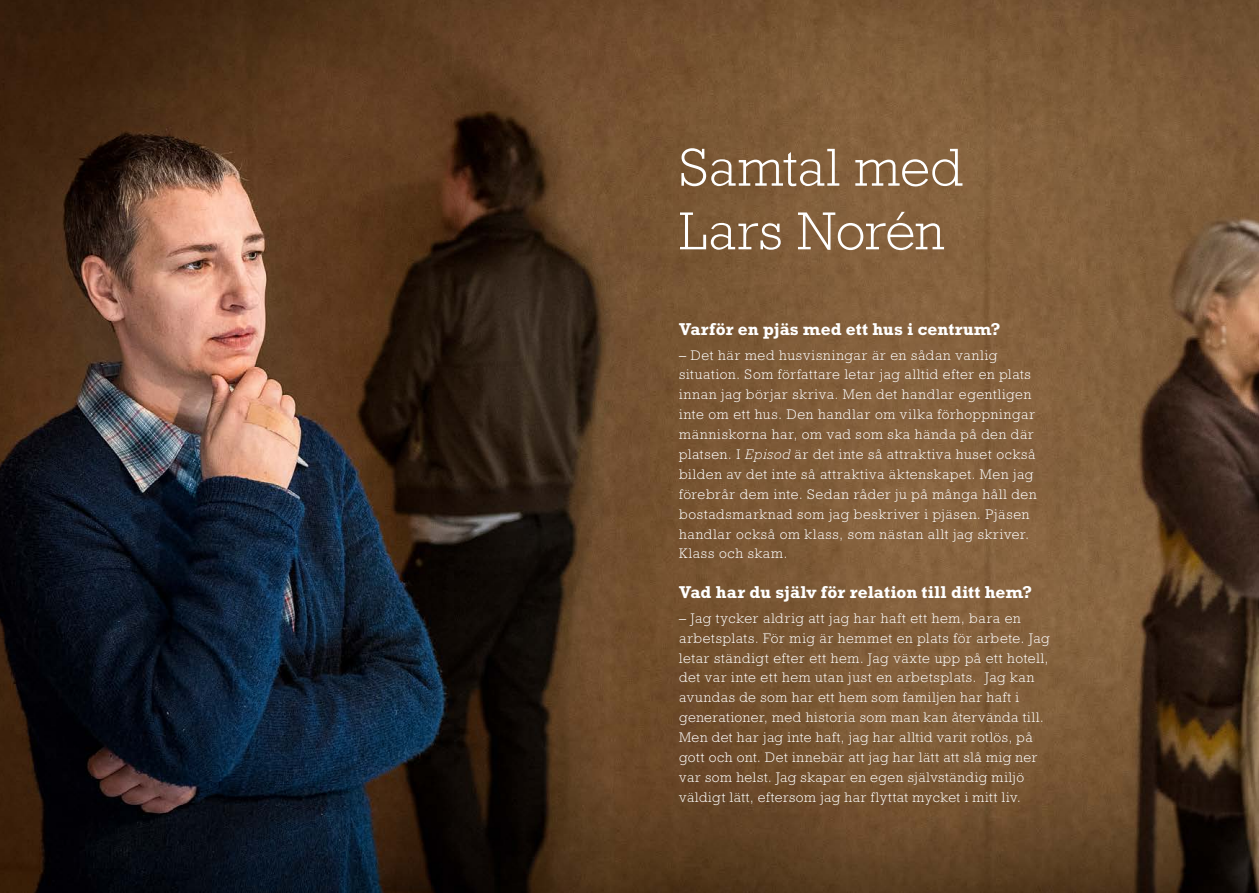
<style>
.page{position:relative;width:1259px;height:893px;background:#fff}
.page>*{position:absolute;margin:0;border:0;box-sizing:border-box;transform-origin:0 0}
.t1{font:300 54.3px/63.6px "Rockwell Std";letter-spacing:-.005em;color:#fff}
.t2{font:700 17.4px "Rockwell Std";letter-spacing:.005em;color:#fff}
.t3{font:300 14.1px/20px "Rockwell Std";letter-spacing:.045em;color:#fff}
.s1{font-style:italic}
</style>
<div class="page">
<img style="left:0;top:0;width:1259px;height:893px">
<h1 class="t1" style="left:679px;top:135px;width:285px">Samtal med<br>Lars Norén</h1>
<p class="t2" style="left:679px;top:319px;width:323px">Varför en pjäs med ett hus i centrum?</p>
<p class="t3" style="left:679px;top:345px;width:359px">– Det här med husvisningar är en sådan vanlig situation. Som författare letar jag alltid efter en plats innan jag börjar skriva. Men det handlar egentligen inte om ett hus. Den handlar om vilka förhoppningar människorna har, om vad som ska hända på den där platsen. I <span class="s1">Episod</span> är det inte så attraktiva huset också bilden av det inte så attraktiva äktenskapet. Men jag förebrår dem inte. Sedan råder ju på många håll den bostadsmarknad som jag beskriver i pjäsen. Pjäsen handlar också om klass, som nästan allt jag skriver.<br>Klass och skam.</p>
<p class="t2" style="left:679px;top:582px;width:355px">Vad har du själv för relation till ditt hem?</p>
<p class="t3" style="left:679px;top:608px;width:372px">– Jag tycker aldrig att jag har haft ett hem, bara en arbetsplats. För mig är hemmet en plats för arbete. Jag letar ständigt efter ett hem. Jag växte upp på ett hotell, det var inte ett hem utan just en arbetsplats. Jag kan avundas de som har ett hem som familjen har haft i generationer, med historia som man kan återvända till.<br>Men det har jag inte haft, jag har alltid varit rotlös, på gott och ont. Det innebär att jag har lätt att slå mig ner var som helst. Jag skapar en egen självständig miljö väldigt lätt, eftersom jag har flyttat mycket i mitt liv.</p>
</div>
